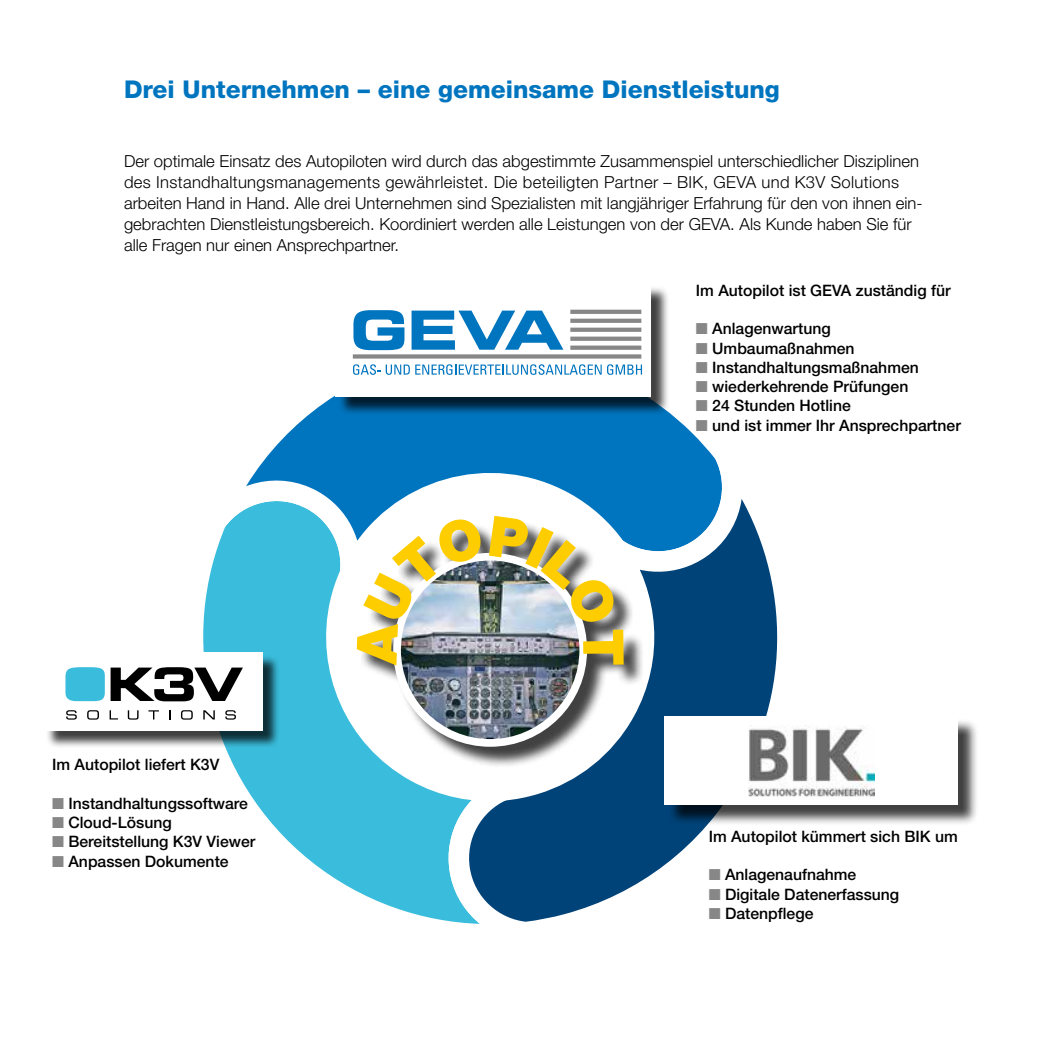
<style>
.page{position:relative;width:1042px;height:1042px;background:#fff}
.page>*{position:absolute;margin:0;border:0;box-sizing:border-box;transform-origin:0 0}
.t1{font:800 24.5px "Helvetica Neue";color:#0075bf}
.t2{font:300 16.62px/21px "Helvetica Neue";color:#000}
.t3{font:500 15.75px "Helvetica Neue";color:#000}
.s1{color:#878787}
</style>
<div class="page">
<svg style="left:226px;top:698px;width:222px;height:183px"></svg>
<svg style="left:203px;top:395px;width:245px;height:303px"></svg>
<svg style="left:338px;top:855px;width:110px;height:66px"></svg>
<svg style="left:448px;top:413px;width:330px;height:511px"></svg>
<div style="left:359px;top:519px;width:286px;height:249px;background:#000;opacity:.75"></div>
<img style="left:397px;top:557px;width:186px;height:186px;border-radius:93px">
<div style="left:46px;top:655px;width:234px;height:94px;background:#000;opacity:.75"></div>
<svg style="left:46px;top:652px;width:216px;height:78px"></svg>
<div style="left:667px;top:719px;width:312px;height:107px;background:#000;opacity:.75"></div>
<div style="left:665px;top:716px;width:293px;height:89px;background:#fff"></div>
<img style="left:748px;top:725px;width:126px;height:72px">
<div style="left:337px;top:285px;width:333px;height:131px;background:#000;opacity:.75"></div>
<div style="left:335px;top:283px;width:315px;height:114px;background:#fff"></div>
<hr style="left:570px;top:310px;width:71px;height:4px;background:#878787">
<hr style="left:570px;top:319px;width:71px;height:4px;background:#878787">
<svg style="left:570px;top:328px;width:71px;height:4px"></svg>
<svg style="left:570px;top:337px;width:71px;height:4px"></svg>
<div style="left:570px;top:345px;width:71px;height:5px;background:#878787"></div>
<div style="left:353px;top:354px;width:288px;height:5px;background:#878787"></div>
<svg style="left:353px;top:310px;width:51px;height:40px"></svg>
<svg style="left:411px;top:311px;width:152px;height:39px"></svg>
<svg style="left:353px;top:364px;width:289px;height:11px"></svg>
<svg style="left:292px;top:430px;width:352px;height:294px"></svg>
<h1 class="t1" style="left:124px;top:75px;width:657px">Drei Unternehmen – eine gemeinsame Dienstleistung</h1>
<p class="t2" style="left:124px;top:150px;width:800px">Der optimale Einsatz des Autopiloten wird durch das abgestimmte Zusammenspiel unterschiedlicher Disziplinen des Instandhaltungsmanagements gewährleistet. Die beteiligten Partner – BIK, GEVA und K3V Solutions arbeiten Hand in Hand. Alle drei Unternehmen sind Spezialisten mit langjähriger Erfahrung für den von ihnen ein&shy;gebrachten Dienstleistungsbereich. Koordiniert werden alle Leistungen von der GEVA. Als Kunde haben Sie für alle Fragen nur einen Ansprechpartner.</p>
<p class="t3" style="left:52px;top:755px;width:169px">Im Autopilot liefert K3V</p>
<p class="t3" style="left:52px;top:794px;width:197px"><span class="s1">■</span> Instandhaltungssoftware</p>
<p class="t3" style="left:52px;top:813px;width:121px"><span class="s1">■</span> Cloud-Lösung</p>
<p class="t3" style="left:52px;top:832px;width:205px"><span class="s1">■</span> Bereitstellung K3V Viewer</p>
<p class="t3" style="left:52px;top:852px;width:178px"><span class="s1">■</span> Anpassen Dokumente</p>
<p class="t3" style="left:696px;top:281px;width:256px">Im Autopilot ist GEVA zuständig für</p>
<p class="t3" style="left:696px;top:319px;width:136px"><span class="s1">■</span> Anlagenwartung</p>
<p class="t3" style="left:696px;top:338px;width:160px"><span class="s1">■</span> Umbaumaßnahmen</p>
<p class="t3" style="left:696px;top:358px;width:224px"><span class="s1">■</span> Instandhaltungsmaßnahmen</p>
<p class="t3" style="left:696px;top:377px;width:214px"><span class="s1">■</span> wiederkehrende Prüfungen</p>
<p class="t3" style="left:696px;top:396px;width:156px"><span class="s1">■</span> 24 Stunden Hotline</p>
<p class="t3" style="left:696px;top:415px;width:266px"><span class="s1">■</span> und ist immer Ihr Ansprechpartner</p>
<p class="t3" style="left:709px;top:827px;width:251px">Im Autopilot kümmert sich BIK um</p>
<p class="t3" style="left:709px;top:865px;width:149px"><span class="s1">■</span> Anlagenaufnahme</p>
<p class="t3" style="left:709px;top:884px;width:192px"><span class="s1">■</span> Digitale Datenerfassung</p>
<p class="t3" style="left:709px;top:904px;width:106px"><span class="s1">■</span> Datenpflege</p>
</div>
